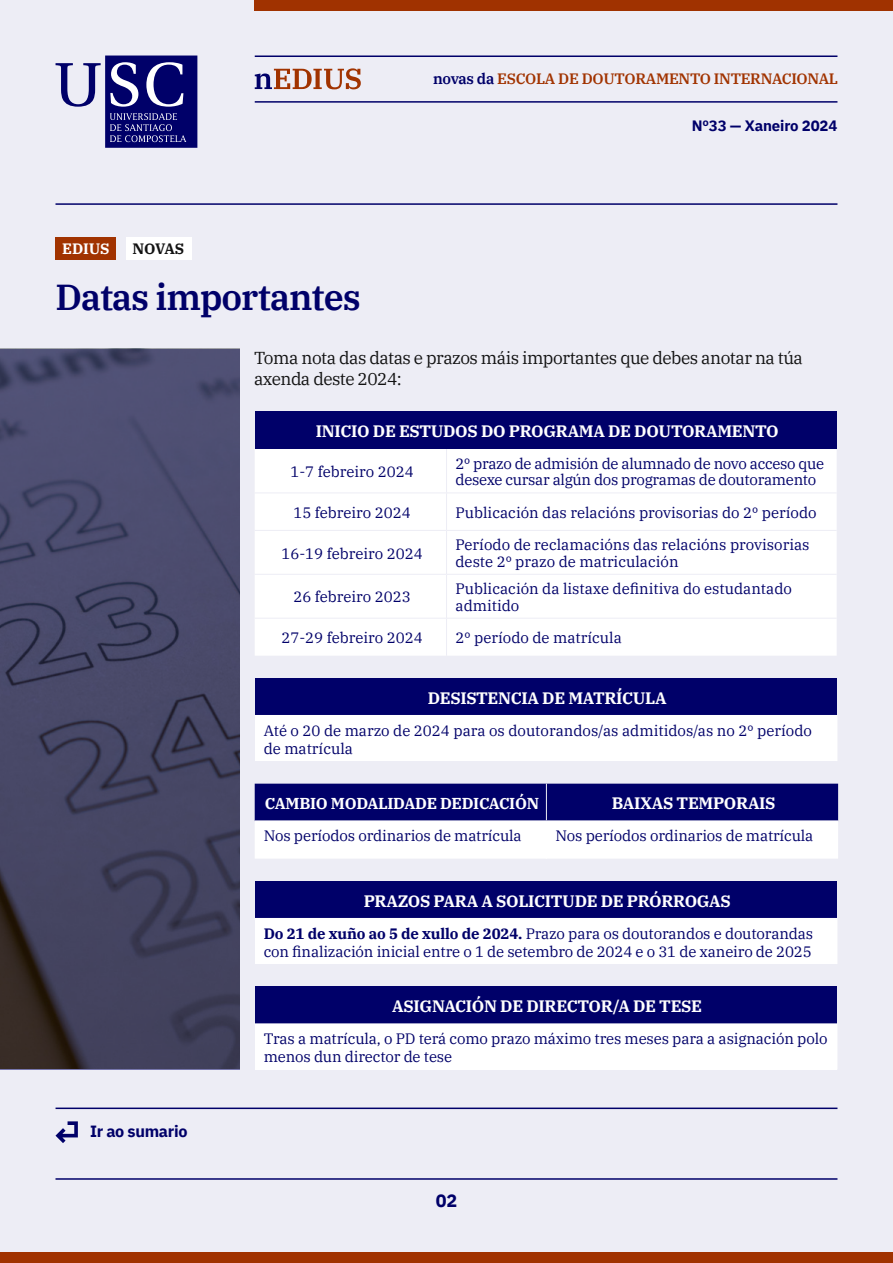
<style>
.page{position:relative;width:893px;height:1263px;background:#ededf5}
.page>*{position:absolute;margin:0;border:0;box-sizing:border-box;transform-origin:0 0}
.t1{font:600 36px "IBM Plex Serif";letter-spacing:-.03em;color:#000069}
.t2{font:700 18px "IBM Plex Sans";color:#000069}
.t3{font:17.25px/20.7px "IBM Plex Serif";letter-spacing:-.03em;color:#121212}
.t4{font:700 16.5px "IBM Plex Serif";letter-spacing:-.02em;color:#fff}
.t5{font:700 16.2px "IBM Plex Sans";letter-spacing:-.02em;color:#000069}
.t6{font:700 15.75px "IBM Plex Serif";letter-spacing:-.02em;color:#fff}
.t7{font:15px/18px "IBM Plex Serif";letter-spacing:-.01em;color:#000069}
.t8{font:600 15px "IBM Plex Serif";letter-spacing:-.02em;color:#a13300}
.t9{font:700 15px "IBM Plex Sans";letter-spacing:-.01em;color:#000069}
.t10{font:700 15px "IBM Plex Serif";letter-spacing:-.01em;color:#fff}
.t11{font:700 15px "IBM Plex Serif";letter-spacing:-.025em;color:#121212}
.s1{color:#000069}
.s2{font-weight:700}
</style>
<div class="page">
<hr style="left:255px;top:56px;width:582px;height:1px;background:#000069">
<hr style="left:255px;top:101px;width:582px;height:2px;background:#000069">
<div style="left:255px;top:0;width:638px;height:10px;background:#a03200"></div>
<div style="left:0;top:1252px;width:893px;height:11px;background:#a03200"></div>
<hr style="left:56px;top:203px;width:781px;height:2px;background:#000069">
<hr style="left:56px;top:1178px;width:781px;height:2px;background:#000069">
<svg style="left:255px;top:68px;width:106px;height:21px"></svg>
<svg style="left:56px;top:56px;width:141px;height:92px"></svg>
<hr style="left:56px;top:1107px;width:781px;height:2px;background:#000069">
<svg style="left:56px;top:1121px;width:22px;height:22px"></svg>
<div style="left:56px;top:237px;width:60px;height:22px;background:#a13300"></div>
<div style="left:126px;top:237px;width:65px;height:22px;background:#fff"></div>
<div style="left:255px;top:678px;width:582px;height:38px;background:#000069"></div>
<div style="left:255px;top:716px;width:582px;height:45px;background:#fff"></div>
<hr style="left:255px;top:715px;width:582px;height:1px;background:#fff">
<div style="left:255px;top:881px;width:582px;height:38px;background:#000069"></div>
<div style="left:255px;top:919px;width:582px;height:45px;background:#fff"></div>
<hr style="left:255px;top:918px;width:582px;height:1px;background:#fff">
<svg style="left:0;top:349px;width:240px;height:720px;background:#454562"></svg>
<div style="left:255px;top:411px;width:582px;height:38px;background:#000069"></div>
<div style="left:255px;top:449px;width:582px;height:207px;background:#fff"></div>
<hr style="left:446px;top:449px;width:1px;height:43px;background:#ededf5">
<hr style="left:255px;top:492px;width:191px;height:1px;background:#ededf5">
<hr style="left:446px;top:492px;width:391px;height:1px;background:#ededf5">
<hr style="left:446px;top:493px;width:1px;height:37px;background:#ededf5">
<hr style="left:255px;top:530px;width:191px;height:1px;background:#ededf5">
<hr style="left:446px;top:530px;width:391px;height:1px;background:#ededf5">
<hr style="left:446px;top:531px;width:1px;height:43px;background:#ededf5">
<hr style="left:255px;top:574px;width:191px;height:1px;background:#ededf5">
<hr style="left:446px;top:574px;width:391px;height:1px;background:#ededf5">
<hr style="left:446px;top:575px;width:1px;height:43px;background:#ededf5">
<hr style="left:255px;top:618px;width:191px;height:1px;background:#ededf5">
<hr style="left:446px;top:618px;width:391px;height:1px;background:#ededf5">
<hr style="left:446px;top:618px;width:1px;height:38px;background:#ededf5">
<svg style="left:255px;top:784px;width:583px;height:75px;background:#8181b4"></svg>
<hr style="left:546px;top:784px;width:1px;height:36px;background:#ededf5">
<hr style="left:255px;top:820px;width:291px;height:2px;background:#fff">
<hr style="left:546px;top:820px;width:292px;height:2px;background:#fff">
<hr style="left:546px;top:822px;width:1px;height:37px;background:#fff">
<div style="left:255px;top:987px;width:582px;height:37px;background:#000069"></div>
<div style="left:255px;top:1024px;width:582px;height:45px;background:#fff"></div>
<hr style="left:255px;top:1023px;width:582px;height:2px;background:#fff">
<p class="t8" style="left:433px;top:67px;width:407px"><span class="s1">novas da</span> ESCOLA DE DOUTORAMENTO INTERNACIONAL</p>
<p class="t10" style="left:62px;top:237px;width:49px">EDIUS</p>
<p class="t11" style="left:133px;top:236px;width:53px">NOVAS</p>
<p class="t9" style="left:692px;top:114px;width:147px">Nº33 — Xaneiro 2024</p>
<h1 class="t1" style="left:56px;top:269px;width:307px">Datas importantes</h1>
<p class="t3" style="left:254px;top:346px;width:550px">Toma nota das datas e prazos máis importantes que debes anotar na túa axenda deste 2024:</p>
<p class="t4" style="left:316px;top:418px;width:464px">INICIO DE ESTUDOS DO PROGRAMA DE DOUTORAMENTO</p>
<p class="t7" style="left:290px;top:462px;width:125px">1-7 febreiro 2024</p>
<p class="t7" style="left:455px;top:454px;width:370px;line-height:16.5px">2º prazo de admisión de alumnado de novo acceso que desexe cursar algún dos programas de doutoramento</p>
<p class="t7" style="left:293px;top:502px;width:119px">15 febreiro 2024</p>
<p class="t7" style="left:455px;top:502px;width:363px">Publicación das relacións provisorias do 2º período</p>
<p class="t7" style="left:281px;top:543px;width:143px">16-19 febreiro 2024</p>
<p class="t7" style="left:455px;top:535px;width:356px;line-height:16.5px">Período de reclamacións das relacións provisorias deste 2º prazo de matriculación</p>
<p class="t7" style="left:293px;top:587px;width:119px">26 febreiro 2023</p>
<p class="t7" style="left:455px;top:579px;width:338px;line-height:16.5px">Publicación da listaxe definitiva do estudantado admitido</p>
<p class="t7" style="left:281px;top:627px;width:143px">27-29 febreiro 2024</p>
<p class="t7" style="left:455px;top:627px;width:168px">2º período de matrícula</p>
<p class="t4" style="left:428px;top:685px;width:240px">DESISTENCIA DE MATRÍCULA</p>
<p class="t7" style="left:264px;top:720px;width:550px">Até o 20 de marzo de 2024 para os doutorandos/as admitidos/as no 2º período de matrícula</p>
<p class="t6" style="left:265px;top:791px;width:276px">CAMBIO MODALIDADE DEDICACIÓN</p>
<p class="t4" style="left:612px;top:790px;width:165px">BAIXAS TEMPORAIS</p>
<p class="t7" style="left:264px;top:825px;width:260px">Nos períodos ordinarios de matrícula</p>
<p class="t7" style="left:555px;top:825px;width:260px">Nos períodos ordinarios de matrícula</p>
<p class="t4" style="left:364px;top:888px;width:369px">PRAZOS PARA A SOLICITUDE DE PRÓRROGAS</p>
<p class="t7" style="left:264px;top:923px;width:551px"><span class="s2">Do 21 de xuño ao 5 de xullo de 2024.</span> Prazo para os doutorandos e doutorandas con finalización inicial entre o 1 de setembro de 2024 e o 31 de xaneiro de 2025</p>
<p class="t5" style="left:90px;top:1118px;width:99px">Ir ao sumario</p>
<p class="t4" style="left:392px;top:993px;width:311px">ASIGNACIÓN DE DIRECTOR/A DE TESE</p>
<p class="t7" style="left:264px;top:1028px;width:565px">Tras a matrícula, o PD terá como prazo máximo tres meses para a asignación polo menos dun director de tese</p>
<p class="t2" style="left:436px;top:1186px;width:23px">02</p>
</div>
